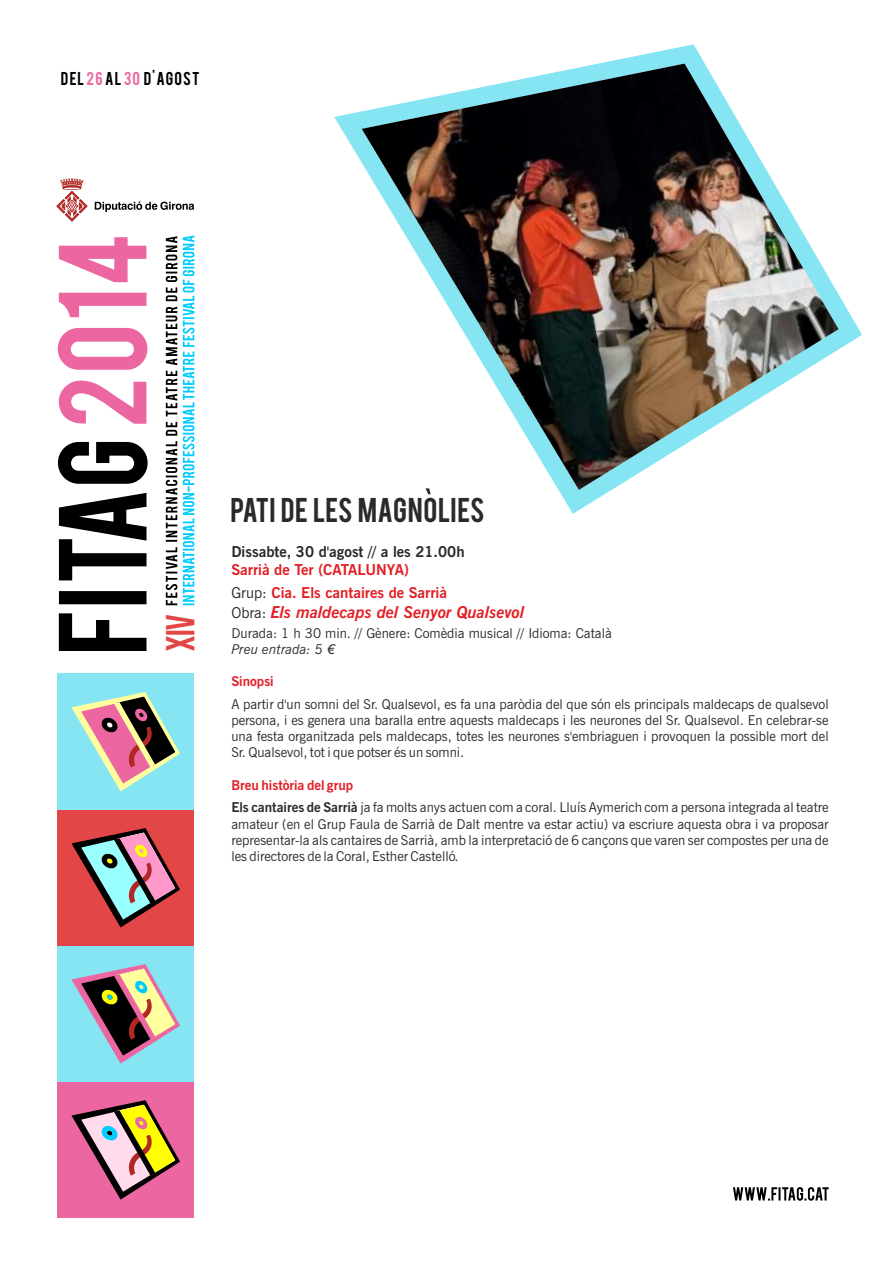
<style>
.page{position:relative;width:893px;height:1263px;background:#fff}
.page>*{position:absolute;margin:0;border:0;box-sizing:border-box;transform-origin:0 0}
.t1{font:31.8px "Bebas";color:#e34646;scale:.91 1}
.t2{font:27px "Bebas";letter-spacing:.01em;color:#2b2a29}
.t3{font:italic 700 16.5px "News Gothic BT";color:#e31e24}
.t4{font:700 15px/23.4px "News Gothic BT";color:#e31e24}
.t5{font:700 15px "News Gothic BT";color:#2b2a29}
.t6{font:14.7px "Bebas";letter-spacing:.085em;color:#000}
.t7{font:13.5px/16.2px "News Gothic BT";color:#2b2a29}
.t8{font:700 13.5px "News Gothic BT";color:#e31e24}
.s1{color:#ec67a1}
.s2{font-weight:400;color:#2b2a29}
.s3{font-weight:400;font-style:normal;font-size:15px;color:#2b2a29}
.s4{font-style:italic}
.s5{font-family:"Arial";font-style:italic}
.s6{font-weight:700;color:#e31e24}
.s7{font-weight:700}
</style>
<div class="page">
<div style="left:58px;top:1082px;width:136px;height:136px;background:#ec67a1"></div>
<div style="left:58px;top:946px;width:136px;height:136px;background:#85e5f2"></div>
<svg style="left:71px;top:1100px;width:109px;height:99px"></svg>
<svg style="left:71px;top:964px;width:109px;height:99px"></svg>
<svg style="left:95px;top:201px;width:99px;height:11px"></svg>
<svg style="left:56px;top:178px;width:32px;height:44px"></svg>
<svg style="left:58px;top:442px;width:90px;height:209px"></svg>
<svg style="left:58px;top:237px;width:89px;height:187px"></svg>
<svg style="left:183px;top:235px;width:11px;height:370px"></svg>
<svg style="left:166px;top:236px;width:11px;height:369px"></svg>
<svg style="left:334px;top:44px;width:528px;height:470px"></svg>
<img style="left:362px;top:64px;width:477px;height:426px">
<div style="left:58px;top:810px;width:136px;height:136px;background:#e34646"></div>
<div style="left:58px;top:674px;width:136px;height:136px;background:#85e5f2"></div>
<svg style="left:71px;top:692px;width:109px;height:99px"></svg>
<svg style="left:71px;top:828px;width:109px;height:99px"></svg>
<svg style="left:426px;top:488px;width:5px;height:6px"></svg>
<svg style="left:733px;top:1187px;width:96px;height:14px"></svg>
<p class="t6" style="left:61px;top:71px;width:140px">DEL<span class="s1">26</span>AL<span class="s1">30</span> D'AGOST</p>
<h1 class="t1" style="left:165px;top:651px;width:44px;rotate:-90deg">XIV</h1>
<h2 class="t2" style="left:231px;top:496px;width:256px">PATI DE LES MAGNOLIES</h2>
<p class="t5" style="left:231px;top:545px;width:235px">Dissabte, 30 d'agost // a les 21.00h</p>
<p class="t4" style="left:231px;top:559px;width:217px">Sarrià de Ter (CATALUNYA)<br><span class="s2">Grup:</span> Cia. Els cantaires de Sarrià</p>
<p class="t3" style="left:231px;top:605px;width:295px"><span class="s3">Obra:</span> Els maldecaps del Senyor Qualsevol</p>
<p class="t7" style="left:231px;top:626px;width:382px">Durada: 1 h 30 min. // Gènere: Comèdia musical // Idioma: Català<br><span class="s4">Preu entrada: 5</span> <span class="s5">€</span></p>
<p class="t8" style="left:231px;top:676px;width:44px">Sinopsi</p>
<p class="t7" style="left:231px;top:697px;width:599px;text-align:justify">A partir d'un somni del Sr. Qualsevol, es fa una paròdia del que són els principals maldecaps de qualsevol persona, i es genera una baralla entre aquests maldecaps i les neurones del Sr. Qualsevol. En celebrar-se una festa organitzada pels maldecaps, totes les neurones s'embriaguen i provoquen la possible mort del Sr. Qualsevol, tot i que potser és un somni.</p>
<p class="t7" style="left:231px;top:775px;width:599px;line-height:22.6px"><span class="s6">Breu història del grup<br></span><span class="s7">Els cantaires de Sarrià</span> ja fa molts anys actuen com a coral. Lluís Aymerich com a persona integrada al teatre</p>
<p class="t7" style="left:231px;top:817px;width:599px;text-align:justify">amateur (en el Grup Faula de Sarrià de Dalt mentre va estar actiu) va escriure aquesta obra i va proposar representar-la als cantaires de Sarrià, amb la interpretació de 6 cançons que varen ser compostes per una de les directores de la Coral, Esther Castelló<span class="s4">.</span></p>
</div>
